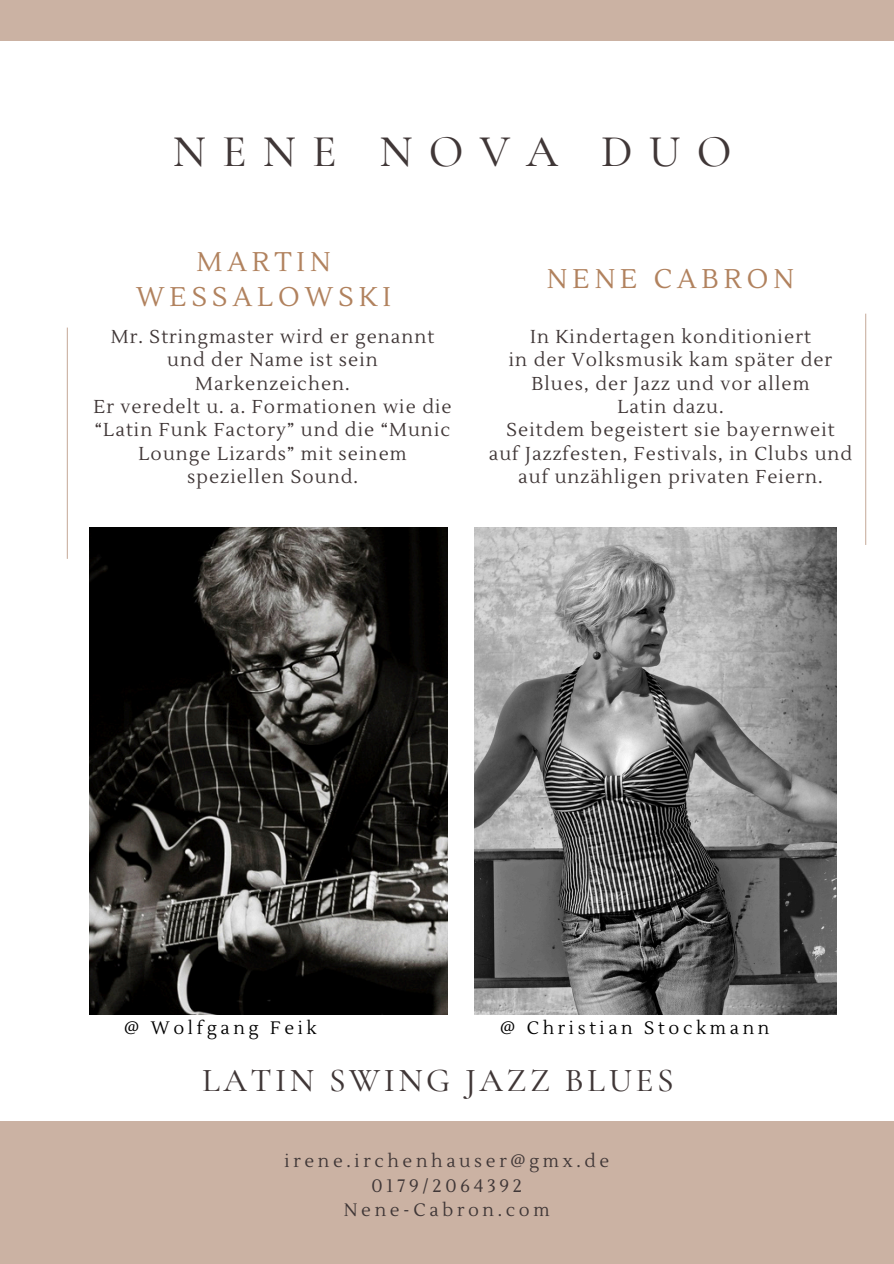
<style>
.page{position:relative;width:894px;height:1264px;background:#fff}
.page>*{position:absolute;margin:0;border:0;box-sizing:border-box;transform-origin:0 0}
.t1{font:500 45.45px "Cormorant Garamond";letter-spacing:.355em;color:#403737}
.t2{font:500 33.45px "Cormorant Garamond";letter-spacing:.105em;color:#403737}
.t3{font:27px/34.8px "Lustria";letter-spacing:.185em;color:#b1825e;text-align:center}
.t4{font:18.6px/23.2px "Lustria";letter-spacing:.06em;color:#403737;text-align:center}
.t5{font:18px "Lustria";letter-spacing:.205em;color:#403737}
.t6{font:18px "Lustria";letter-spacing:.205em;color:#000}
</style>
<div class="page">
<img style="left:474px;top:527px;width:362px;height:487px">
<div style="left:0;top:0;width:893px;height:40px;background:#cbb2a3"></div>
<div style="left:0;top:1121px;width:893px;height:142px;background:#cbb2a3"></div>
<hr style="left:67px;top:327px;width:1px;height:232px;background:#cbb2a3">
<hr style="left:864px;top:313px;width:2px;height:232px;background:#cbb2a3">
<img style="left:89px;top:527px;width:358px;height:487px">
<h2 class="t1" style="left:173px;top:124px;width:560px">NENE NOVA DUO</h2>
<p class="t3" style="left:136px;top:245px;width:256px">MARTIN<br>WESSALOWSKI</p>
<p class="t4" style="left:111px;top:325px;width:325px">Mr. Stringmaster wird er genannt und der Name ist sein<br>Markenzeichen.</p>
<p class="t4" style="left:93px;top:395px;width:359px">Er veredelt u. a. Formationen wie die “Latin Funk Factory” und die “Munic<br>Lounge Lizards” mit seinem speziellen Sound.</p>
<h3 class="t3" style="left:546px;top:262px;width:248px">NENE CABRON</h3>
<p class="t4" style="left:530px;top:325px;width:282px">In Kindertagen konditioniert</p>
<p class="t4" style="left:508px;top:349px;width:325px">in der Volksmusik kam später der<br>Blues, der Jazz und vor allem</p>
<p class="t4" style="left:617px;top:395px;width:108px">Latin dazu.</p>
<p class="t4" style="left:488px;top:419px;width:365px">Seitdem begeistert sie bayernweit<br>auf Jazzfesten, Festivals, in Clubs und auf unzähligen privaten Feiern.</p>
<p class="t6" style="left:124px;top:1016px;width:194px">@ Wolfgang Feik</p>
<p class="t6" style="left:500px;top:1016px;width:271px">@ Christian Stockmann</p>
<p class="t2" style="left:202px;top:1059px;width:473px">LATIN SWING JAZZ BLUES</p>
<h3 class="t5" style="left:284px;top:1149px;width:326px">irene.irchenhauser@gmx.de</h3>
<p class="t5" style="left:371px;top:1174px;width:152px">0179/2064392</p>
<p class="t5" style="left:344px;top:1199px;width:207px">Nene-Cabron.com</p>
</div>
